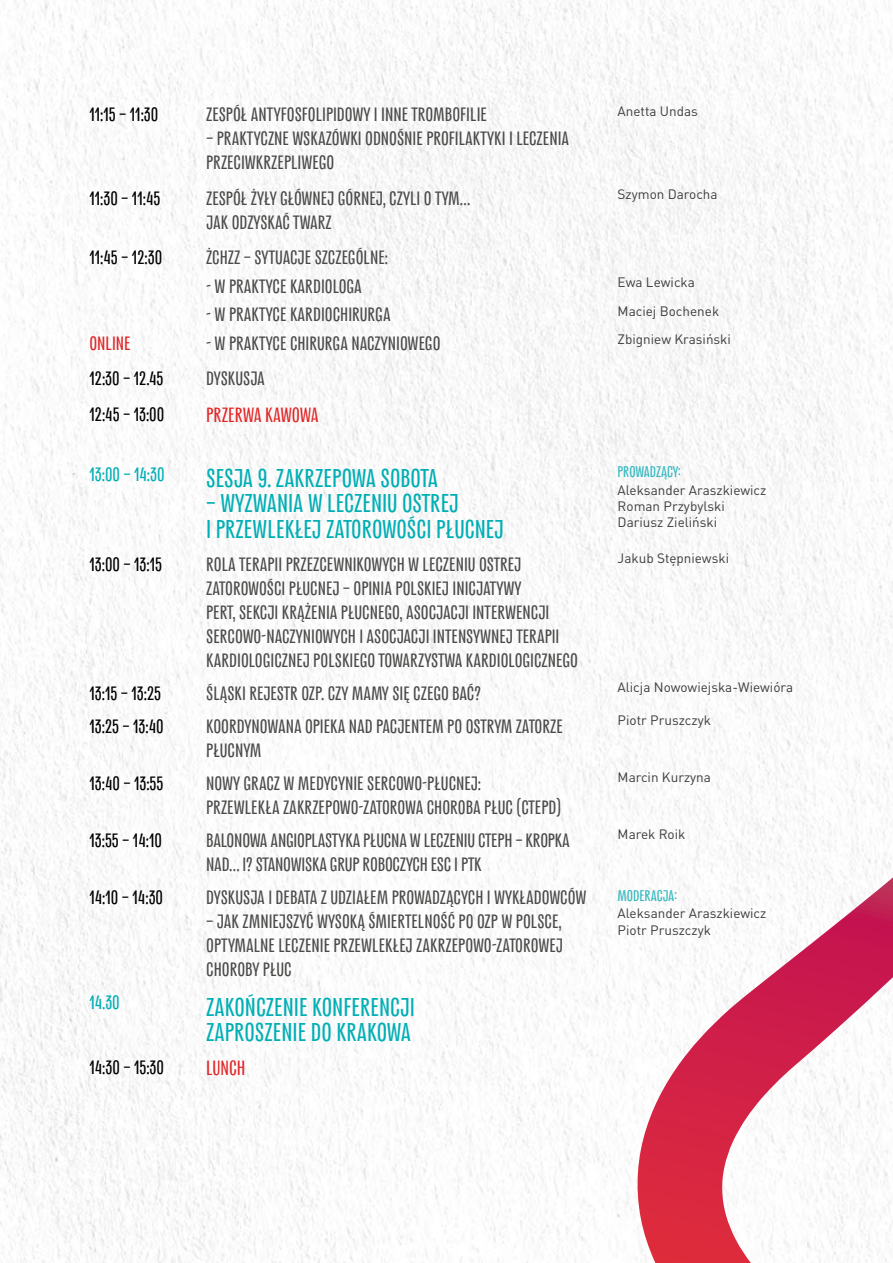
<style>
.page{position:relative;width:893px;height:1263px;background:#fff}
.page>*{position:absolute;margin:0;border:0;box-sizing:border-box;transform-origin:0 0}
.t1{font:30px/25.5px "Huta";color:#00afb5}
.t2{font:300 24px "Huta";letter-spacing:-.005em;color:#e22425}
.t3{font:22.5px/24px "Huta";color:#4a4a49}
.t4{font:22.5px "Huta";color:#000}
.t5{font:22.5px "Huta";color:#00afb5}
.t6{font:22.5px "Huta";color:#e22425}
.t7{font:18px "Huta";letter-spacing:-.01em;color:#2fb7bd}
.t8{font:13.5px/16.2px "DIN Pro";color:#3c3c3b}
</style>
<div class="page">
<img style="left:0;top:0;width:893px;height:1263px">
<svg style="left:635px;top:877px;width:258px;height:386px"></svg>
<p class="t4" style="left:89px;top:104px;width:70px">11:15 – 11:30</p>
<p class="t3" style="left:206px;top:103px;width:282px">ZESPÓŁ ANTYFOSFOLIPIDOWY I INNE TROMBOFILIE</p>
<p class="t3" style="left:206px;top:127px;width:365px">– PRAKTYCZNE WSKAZÓWKI ODNOŚNIE PROFILAKTYKI I LECZENIA<br>PRZECIWKRZEPLIWEGO</p>
<p class="t8" style="left:618px;top:102px;width:82px">Anetta Undas</p>
<p class="t4" style="left:89px;top:187px;width:73px">11:30 – 11:45</p>
<p class="t3" style="left:206px;top:186px;width:266px">ZESPÓŁ ŻYŁY GŁÓWNEJ GÓRNEJ, CZYLI O TYM…<br>JAK ODZYSKAĆ TWARZ</p>
<p class="t8" style="left:618px;top:185px;width:102px">Szymon Darocha</p>
<p class="t4" style="left:89px;top:247px;width:74px">11:45 – 12:30</p>
<p class="t3" style="left:206px;top:245px;width:183px">ŻCHZZ – SYTUACJE SZCZEGÓLNE:</p>
<p class="t3" style="left:206px;top:274px;width:157px">- W PRAKTYCE KARDIOLOGA</p>
<p class="t8" style="left:618px;top:273px;width:79px">Ewa Lewicka</p>
<p class="t3" style="left:206px;top:303px;width:186px">- W PRAKTYCE KARDIOCHIRURGA</p>
<p class="t8" style="left:618px;top:302px;width:103px">Maciej Bochenek</p>
<p class="t6" style="left:89px;top:333px;width:43px">ONLINE</p>
<p class="t3" style="left:206px;top:332px;width:236px">- W PRAKTYCE CHIRURGA NACZYNIOWEGO</p>
<p class="t8" style="left:618px;top:331px;width:115px">Zbigniew Krasiński</p>
<p class="t4" style="left:89px;top:368px;width:76px">12:30 – 12.45</p>
<p class="t3" style="left:206px;top:367px;width:60px">DYSKUSJA</p>
<p class="t4" style="left:89px;top:403px;width:76px">12:45 – 13:00</p>
<p class="t2" style="left:206px;top:404px;width:114px">PRZERWA KAWOWA</p>
<p class="t5" style="left:89px;top:464px;width:77px">13:00 – 14:30</p>
<h1 class="t1" style="left:206px;top:465px;width:233px">SESJA 9. ZAKRZEPOWA SOBOTA</h1>
<h1 class="t1" style="left:206px;top:491px;width:299px">– WYZWANIA W LECZENIU OSTREJ<br>I PRZEWLEKŁEJ ZATOROWOŚCI PŁUCNEJ</h1>
<p class="t7" style="left:618px;top:463px;width:65px">PROWADZĄCY:</p>
<p class="t8" style="left:618px;top:481px;width:150px">Aleksander Araszkiewicz<br>Roman Przybylski<br>Dariusz Zieliński</p>
<p class="t4" style="left:89px;top:554px;width:74px">13:00 – 13:15</p>
<p class="t3" style="left:206px;top:552px;width:373px">ROLA TERAPII PRZEZCEWNIKOWYCH W LECZENIU OSTREJ ZATOROWOŚCI PŁUCNEJ – OPINIA POLSKIEJ INICJATYWY<br>PERT, SEKCJI KRĄŻENIA PŁUCNEGO, ASOCJACJI INTERWENCJI SERCOWO-NACZYNIOWYCH I ASOCJACJI INTENSYWNEJ TERAPII KARDIOLOGICZNEJ POLSKIEGO TOWARZYSTWA KARDIOLOGICZNEGO</p>
<p class="t8" style="left:618px;top:549px;width:113px">Jakub Stępniewski</p>
<p class="t4" style="left:89px;top:683px;width:73px">13:15 – 13:25</p>
<p class="t3" style="left:206px;top:682px;width:276px">ŚLĄSKI REJESTR OZP. CZY MAMY SIĘ CZEGO BAĆ?</p>
<p class="t8" style="left:618px;top:678px;width:177px">Alicja Nowowiejska-Wiewióra</p>
<p class="t4" style="left:89px;top:716px;width:76px">13:25 – 13:40</p>
<p class="t3" style="left:206px;top:715px;width:358px">KOORDYNOWANA OPIEKA NAD PACJENTEM PO OSTRYM ZATORZE<br>PŁUCNYM</p>
<p class="t8" style="left:618px;top:711px;width:95px">Piotr Pruszczyk</p>
<p class="t4" style="left:89px;top:773px;width:76px">13:40 – 13:55</p>
<p class="t3" style="left:206px;top:772px;width:357px">NOWY GRACZ W MEDYCYNIE SERCOWO-PŁUCNEJ:<br>PRZEWLEKŁA ZAKRZEPOWO-ZATOROWA CHOROBA PŁUC (CTEPD)</p>
<p class="t8" style="left:618px;top:768px;width:95px">Marcin Kurzyna</p>
<p class="t4" style="left:89px;top:830px;width:74px">13:55 – 14:10</p>
<p class="t3" style="left:206px;top:829px;width:365px">BALONOWA ANGIOPLASTYKA PŁUCNA W LECZENIU CTEPH – KROPKA<br>NAD… I? STANOWISKA GRUP ROBOCZYCH ESC I PTK</p>
<p class="t8" style="left:618px;top:825px;width:69px">Marek Roik</p>
<p class="t4" style="left:89px;top:887px;width:75px">14:10 – 14:30</p>
<p class="t3" style="left:206px;top:886px;width:382px">DYSKUSJA I DEBATA Z UDZIAŁEM PROWADZĄCYCH I WYKŁADOWCÓW</p>
<p class="t3" style="left:206px;top:910px;width:358px;text-align:justify">– JAK ZMNIEJSZYĆ WYSOKĄ ŚMIERTELNOŚĆ PO OZP W POLSCE, OPTYMALNE LECZENIE PRZEWLEKŁEJ ZAKRZEPOWO-ZATOROWEJ CHOROBY PŁUC</p>
<p class="t7" style="left:618px;top:887px;width:61px">MODERACJA:</p>
<p class="t8" style="left:618px;top:905px;width:150px">Aleksander Araszkiewicz<br>Piotr Pruszczyk</p>
<p class="t5" style="left:89px;top:992px;width:32px">14.30</p>
<h1 class="t1" style="left:206px;top:994px;width:210px">ZAKOŃCZENIE KONFERENCJI<br>ZAPROSZENIE DO KRAKOWA</h1>
<p class="t4" style="left:89px;top:1057px;width:76px">14:30 – 15:30</p>
<p class="t2" style="left:206px;top:1057px;width:41px">LUNCH</p>
</div>
